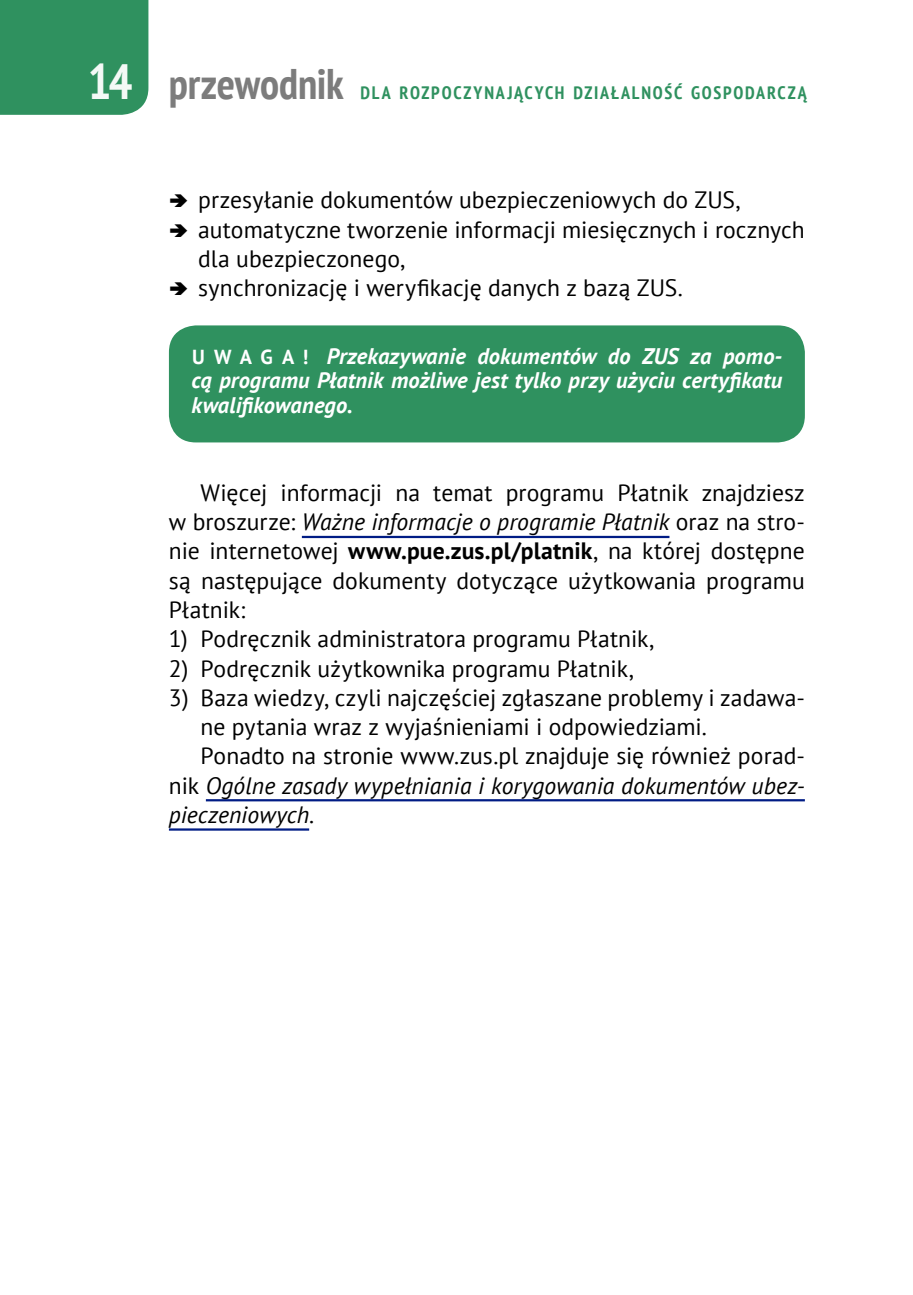
<style>
.page{position:relative;width:913px;height:1295px;background:#fff}
.page>*{position:absolute;margin:0;border:0;box-sizing:border-box;transform-origin:0 0}
.t1{font:700 condensed 42.75px "PT Sans";letter-spacing:-.005em;color:#7c7c7c}
.tekst_z_wcieciem{font:23.62px/29.2px "PT Sans";color:#000}
.TXT_numerowane_wylic{font:23.62px/29.2px "PT Sans";color:#000}
.tekst_z_wcieciem-2{font:italic 23.62px/29.2px "PT Sans";color:#000;text-align:justify}
.ważne_tekst{font:italic 700 22.5px/24.8px "PT Sans";letter-spacing:.005em;color:#fff;text-align:justify}
.t2{font:700 condensed 18px "PT Sans";letter-spacing:.1em;color:#2f915f}
.s1{font-size:49.5px;color:#fff}
.s2{font-style:normal;font-size:20.25px}
.s3{font-style:italic}
.s4{font-weight:700}
.s5{font-style:normal}
</style>
<div class="page">
<div style="left:0;top:0;width:148px;height:115px;background:#2f915f"></div>
<div style="left:169px;top:325px;width:635px;height:117px;background:#2f915f;border-radius:27px"></div>
<hr style="left:302px;top:536px;width:367px;height:2px;background:#001c85">
<hr style="left:206px;top:799px;width:598px;height:2px;background:#001c85">
<hr style="left:169px;top:828px;width:140px;height:2px;background:#001c85">
<h1 class="t1" style="left:87px;top:56px;width:258px"><span class="s1">14</span> przewodnik</h1>
<p class="t2" style="left:360px;top:81px;width:447px">DLA ROZPOCZYNAJĄCYCH DZIAŁALNOŚĆ GOSPODARCZĄ</p>
<p class="tekst_z_wcieciem" style="left:198px;top:185px;width:544px">przesyłanie dokumentów ubezpieczeniowych do ZUS,</p>
<p class="tekst_z_wcieciem" style="left:198px;top:214px;width:608px">automatyczne tworzenie informacji miesięcznych i rocznych dla ubezpieczonego,</p>
<p class="tekst_z_wcieciem" style="left:198px;top:273px;width:486px">synchronizację i weryfikację danych z bazą ZUS.</p>
<p class="ważne_tekst" style="left:191px;top:343px;width:592px"><span class="s2">U W A G A !</span> Przekazywanie dokumentów do ZUS za pomo&shy;cą programu Płatnik możliwe jest tylko przy użyciu certyfikatu kwalifikowanego.</p>
<p class="tekst_z_wcieciem" style="left:169px;top:477px;width:637px;text-align:justify;text-indent:32px">Więcej informacji na temat programu Płatnik znajdziesz w broszurze: <span class="s3">Ważne informacje o programie Płatnik</span> oraz na stro&shy;nie internetowej <span class="s4">www.pue.zus.pl/platnik</span>, na której dostępne są następujące dokumenty dotyczące użytkowania programu Płatnik:</p>
<p class="TXT_numerowane_wylic" style="left:169px;top:624px;width:487px">1) Podręcznik administratora programu Płatnik,</p>
<p class="TXT_numerowane_wylic" style="left:169px;top:653px;width:466px">2) Podręcznik użytkownika programu Płatnik,</p>
<p class="TXT_numerowane_wylic" style="left:200px;top:682px;width:605px;text-indent:-32px">3) Baza wiedzy, czyli najczęściej zgłaszane problemy i zadawa&shy;ne pytania wraz z wyjaśnieniami i odpowiedziami.</p>
<p class="tekst_z_wcieciem-2" style="left:169px;top:741px;width:637px;text-indent:32px"><span class="s5">Ponadto na stronie www.zus.pl znajduje się również porad&shy;nik</span> Ogólne zasady wypełniania i korygowania dokumentów ubez&shy;pieczeniowych<span class="s5">.</span></p>
</div>
